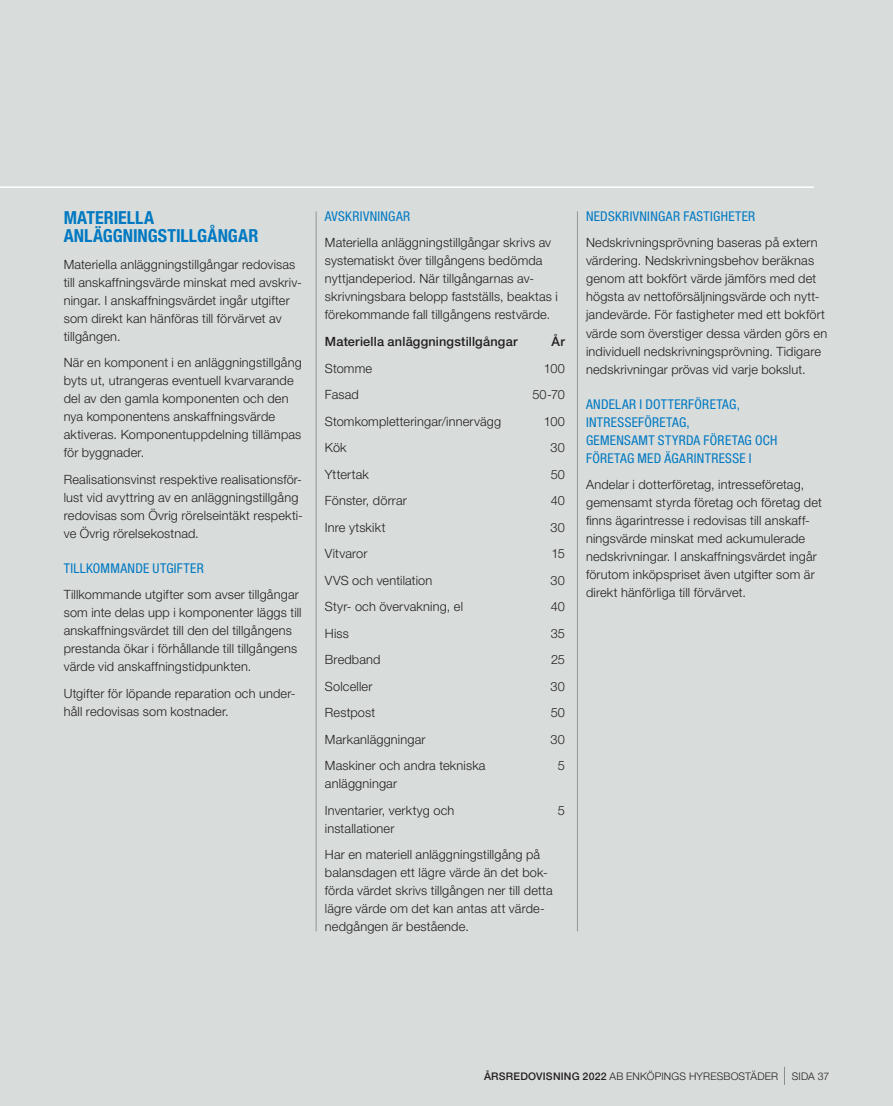
<style>
.page{position:relative;width:893px;height:1106px;background:#d8dcdb}
.page>*{position:absolute;margin:0;border:0;box-sizing:border-box;transform-origin:0 0}
.t1{font:700 condensed 18px/18px "Helvetica Neue LT Std";color:#0079c2}
.t2{font:condensed 13.5px/18px "Helvetica Neue LT Std";letter-spacing:.02em;color:#0079c2}
.t3{font:300 12.75px/18px "Helvetica Neue LT Std";letter-spacing:.015em;color:#231f20}
.t4{font:500 12.75px "Helvetica Neue LT Std";letter-spacing:.015em;color:#231f20}
.t5{font:300 10.5px "Helvetica Neue LT Std";letter-spacing:.015em;color:#231f20}
.s1{font-weight:500}
.s2{font-size:18px}
</style>
<div class="page">
<hr style="left:577px;top:212px;width:1px;height:719px;background:#939598">
<hr style="left:316px;top:212px;width:1px;height:719px;background:#939598">
<hr style="left:0;top:186px;width:814px;height:2px;background:#fff">
<h5 class="t1" style="left:64px;top:208px;width:196px">MATERIELLA<br>ANLÄGGNINGSTILLGÅNGAR</h5>
<p class="t3" style="left:64px;top:255px;width:240px">Materiella anläggningstillgångar redovisas till anskaffningsvärde minskat med avskriv&shy;ningar. I anskaffningsvärdet ingår utgifter som direkt kan hänföras till förvärvet av tillgången.</p>
<p class="t3" style="left:64px;top:353px;width:240px">När en komponent i en anläggningstillgång byts ut, utrangeras eventuell kvarvarande del av den gamla komponenten och den nya komponentens anskaffningsvärde aktiveras. Komponentuppdelning tillämpas för byggnader.</p>
<p class="t3" style="left:64px;top:470px;width:241px">Realisationsvinst respektive realisationsför&shy;lust vid avyttring av en anläggningstillgång redovisas som Övrig rörelseintäkt respekti&shy;ve Övrig rörelsekostnad.</p>
<h6 class="t2" style="left:64px;top:559px;width:141px">TILLKOMMANDE UTGIFTER</h6>
<p class="t3" style="left:64px;top:585px;width:239px">Tillkommande utgifter som avser tillgångar som inte delas upp i komponenter läggs till anskaffningsvärdet till den del tillgångens prestanda ökar i förhållande till tillgångens värde vid anskaffningstidpunkten.</p>
<p class="t3" style="left:64px;top:684px;width:233px">Utgifter för löpande reparation och under&shy;håll redovisas som kostnader.</p>
<h6 class="t2" style="left:325px;top:207px;width:87px">AVSKRIVNINGAR</h6>
<p class="t3" style="left:325px;top:234px;width:235px">Materiella anläggningstillgångar skrivs av systematiskt över tillgångens bedömda nyttjandeperiod. När tillgångarnas av&shy;skrivningsbara belopp fastställs, beaktas i förekommande fall tillgångens restvärde.</p>
<p class="t4" style="left:325px;top:334px;width:194px">Materiella anläggningstillgångar</p>
<p class="t4" style="left:552px;top:334px;width:15px">År</p>
<p class="t3" style="left:325px;top:359px;width:49px">Stomme</p>
<p class="t3" style="left:544px;top:359px;width:23px">100</p>
<p class="t3" style="left:325px;top:385px;width:35px">Fasad</p>
<p class="t3" style="left:532px;top:385px;width:34px">50-70</p>
<p class="t3" style="left:325px;top:412px;width:178px">Stomkompletteringar/innervägg</p>
<p class="t3" style="left:544px;top:412px;width:23px">100</p>
<p class="t3" style="left:325px;top:438px;width:23px">Kök</p>
<p class="t3" style="left:551px;top:438px;width:16px">30</p>
<p class="t3" style="left:325px;top:465px;width:45px">Yttertak</p>
<p class="t3" style="left:551px;top:465px;width:16px">50</p>
<p class="t3" style="left:325px;top:491px;width:83px">Fönster, dörrar</p>
<p class="t3" style="left:551px;top:491px;width:16px">40</p>
<p class="t3" style="left:325px;top:518px;width:62px">Inre ytskikt</p>
<p class="t3" style="left:551px;top:518px;width:16px">30</p>
<p class="t3" style="left:325px;top:544px;width:44px">Vitvaror</p>
<p class="t3" style="left:551px;top:544px;width:15px">15</p>
<p class="t3" style="left:325px;top:571px;width:109px">VVS och ventilation</p>
<p class="t3" style="left:551px;top:571px;width:16px">30</p>
<p class="t3" style="left:325px;top:597px;width:140px">Styr- och övervakning, el</p>
<p class="t3" style="left:551px;top:597px;width:16px">40</p>
<p class="t3" style="left:325px;top:624px;width:26px">Hiss</p>
<p class="t3" style="left:551px;top:624px;width:16px">35</p>
<p class="t3" style="left:325px;top:650px;width:57px">Bredband</p>
<p class="t3" style="left:551px;top:650px;width:15px">25</p>
<p class="t3" style="left:325px;top:677px;width:49px">Solceller</p>
<p class="t3" style="left:551px;top:677px;width:16px">30</p>
<p class="t3" style="left:325px;top:703px;width:52px">Restpost</p>
<p class="t3" style="left:551px;top:703px;width:16px">50</p>
<p class="t3" style="left:325px;top:730px;width:102px">Markanläggningar</p>
<p class="t3" style="left:551px;top:730px;width:16px">30</p>
<p class="t3" style="left:325px;top:756px;width:162px">Maskiner och andra tekniska anläggningar</p>
<p class="t3" style="left:558px;top:756px;width:9px">5</p>
<p class="t3" style="left:325px;top:801px;width:131px">Inventarier, verktyg och installationer</p>
<p class="t3" style="left:558px;top:801px;width:9px">5</p>
<p class="t3" style="left:325px;top:845px;width:229px">Har en materiell anläggningstillgång på balansdagen ett lägre värde än det bok&shy;förda värdet skrivs tillgången ner till detta lägre värde om det kan antas att värde&shy;nedgången är bestående.</p>
<h6 class="t2" style="left:586px;top:207px;width:171px">NEDSKRIVNINGAR FASTIGHETER</h6>
<p class="t3" style="left:586px;top:234px;width:243px">Nedskrivningsprövning baseras på extern värdering. Nedskrivningsbehov beräknas genom att bokfört värde jämförs med det högsta av nettoförsäljningsvärde och nytt&shy;jandevärde. För fastigheter med ett bokfört värde som överstiger dessa värden görs en individuell nedskrivningsprövning. Tidigare nedskrivningar prövas vid varje bokslut.</p>
<h6 class="t2" style="left:586px;top:394px;width:193px">ANDELAR I DOTTERFÖRETAG,<br>INTRESSEFÖRETAG,<br>GEMENSAMT STYRDA FÖRETAG OCH<br>FÖRETAG MED ÄGARINTRESSE I</h6>
<p class="t3" style="left:586px;top:475px;width:237px">Andelar i dotterföretag, intresseföretag, gemensamt styrda företag och företag det finns ägarintresse i redovisas till anskaff&shy;ningsvärde minskat med ackumulerade nedskrivningar. I anskaffningsvärdet ingår förutom inköpspriset även utgifter som är direkt hänförliga till förvärvet.</p>
<p class="t5" style="left:484px;top:1069px;width:347px"><span class="s1">ÅRSREDOVISNING 2022</span> AB ENKÖPINGS HYRESBOSTÄDER <span class="s2">|</span> SIDA 37</p>
</div>
